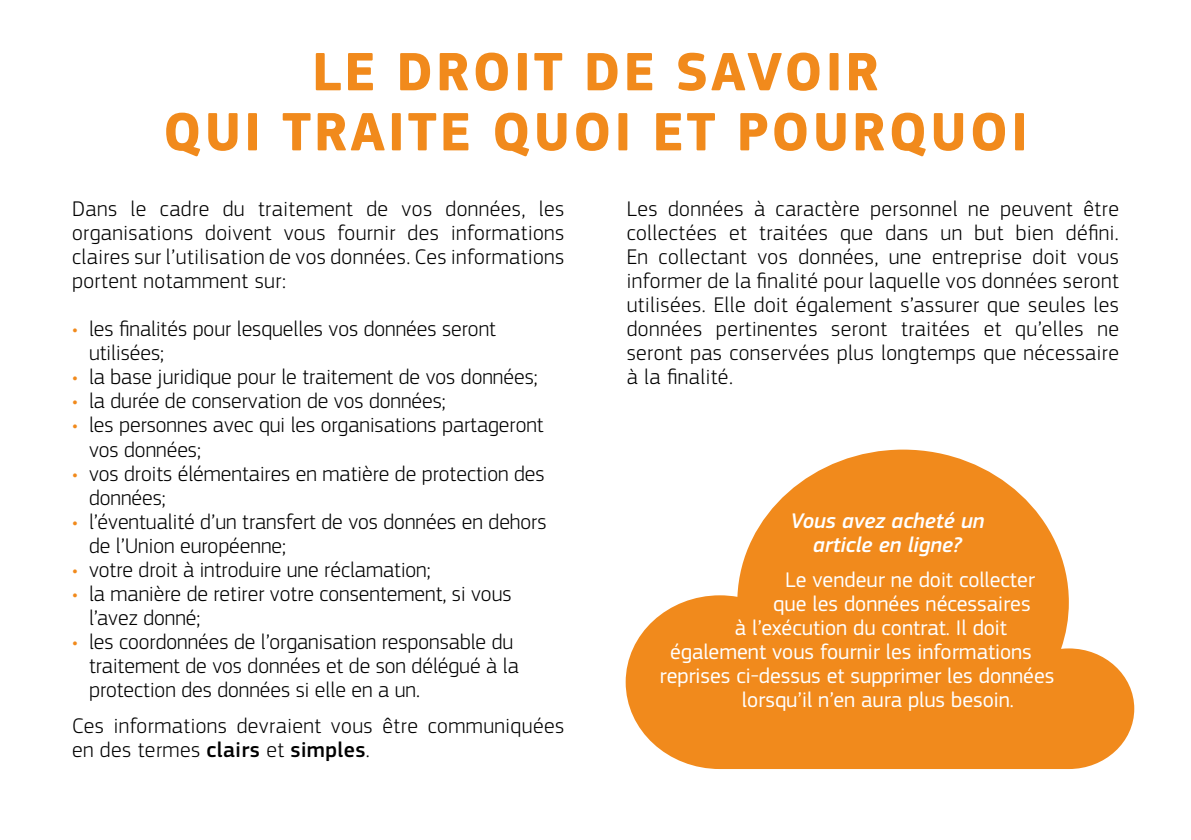
<style>
.page{position:relative;width:1191px;height:840px;background:#fff}
.page>*{position:absolute;margin:0;border:0;box-sizing:border-box;transform-origin:0 0}
._2-Title{font:700 56px/60px "EC Square Sans Pro";letter-spacing:.05em;color:#f18a1c;text-align:center}
._4-Body_Black{font:300 22px/24px "EC Square Sans Pro";color:#000}
.t1{font:22px "EC Square Sans Pro";color:#fff}
._4-Body_Black-2{font:300 22px/24px "EC Square Sans Pro";letter-spacing:.02em;color:#000}
.t2{font:italic 500 22px/24px "EC Square Sans Pro";color:#fff;text-align:center}
.s1{color:#f18a1c}
.s2{font-weight:500}
</style>
<div class="page">
<svg style="left:625px;top:449px;width:509px;height:319px;fill:#f18a1c"></svg>
<h1 class="_2-Title" style="left:163px;top:44px;width:866px">LE DROIT DE SAVOIR<br>QUI TRAITE QUOI ET POURQUOI</h1>
<p class="_4-Body_Black" style="left:72px;top:197px;width:494px;text-align:justify">Dans le cadre du traitement de vos données, les organisations doivent vous fournir des informations claires sur l’utilisation de vos données. Ces informations portent notamment sur:</p>
<p class="_4-Body_Black" style="left:89px;top:317px;width:408px;text-indent:-17px"><span class="s1">•</span> les finalités pour lesquelles vos données seront utilisées;</p>
<p class="_4-Body_Black" style="left:72px;top:365px;width:467px"><span class="s1">•</span> la base juridique pour le traitement de vos données;</p>
<p class="_4-Body_Black" style="left:72px;top:389px;width:375px"><span class="s1">•</span> la durée de conservation de vos données;</p>
<p class="_4-Body_Black" style="left:89px;top:413px;width:456px;text-indent:-17px"><span class="s1">•</span> les personnes avec qui les organisations partageront vos données;</p>
<p class="_4-Body_Black" style="left:89px;top:461px;width:457px;text-indent:-17px"><span class="s1">•</span> vos droits élémentaires en matière de protection des données;</p>
<p class="_4-Body_Black" style="left:89px;top:509px;width:459px;text-indent:-17px"><span class="s1">•</span> l’éventualité d’un transfert de vos données en dehors de l’Union européenne;</p>
<p class="_4-Body_Black" style="left:72px;top:557px;width:360px"><span class="s1">•</span> votre droit à introduire une réclamation;</p>
<p class="_4-Body_Black" style="left:89px;top:581px;width:424px;text-indent:-17px"><span class="s1">•</span> la manière de retirer votre consentement, si vous l’avez donné;</p>
<p class="_4-Body_Black" style="left:89px;top:629px;width:431px;text-indent:-17px"><span class="s1">•</span> les coordonnées de l’organisation responsable du traitement de vos données et de son délégué à la protection des données si elle en a un.</p>
<p class="_4-Body_Black-2" style="left:72px;top:713px;width:494px">Ces informations devraient vous être communiquées en des termes <span class="s2">clairs</span> et <span class="s2">simples</span>.</p>
<p class="_4-Body_Black" style="left:626px;top:197px;width:494px;text-align:justify">Les données à caractère personnel ne peuvent être collectées et traitées que dans un but bien défini.<br>En collectant vos données, une entreprise doit vous informer de la finalité pour laquelle vos données seront utilisées. Elle doit également s’assurer que seules les données pertinentes seront traitées et qu’elles ne seront pas conservées plus longtemps que nécessaire à la finalité.</p>
<p class="t2" style="left:790px;top:508px;width:195px">Vous avez acheté un article en ligne?</p>
<p class="t1" style="left:785px;top:566px;width:251px">Le vendeur ne doit collecter</p>
<p class="t1" style="left:773px;top:590px;width:259px">que les données nécessaires</p>
<p class="t1" style="left:735px;top:614px;width:273px">à l’exécution du contrat. Il doit</p>
<p class="t1" style="left:670px;top:638px;width:363px">également vous fournir les informations</p>
<p class="t1" style="left:659px;top:662px;width:396px">reprises ci-dessus et supprimer les données</p>
<p class="t1" style="left:742px;top:686px;width:273px">lorsqu’il n’en aura plus besoin.</p>
</div>
